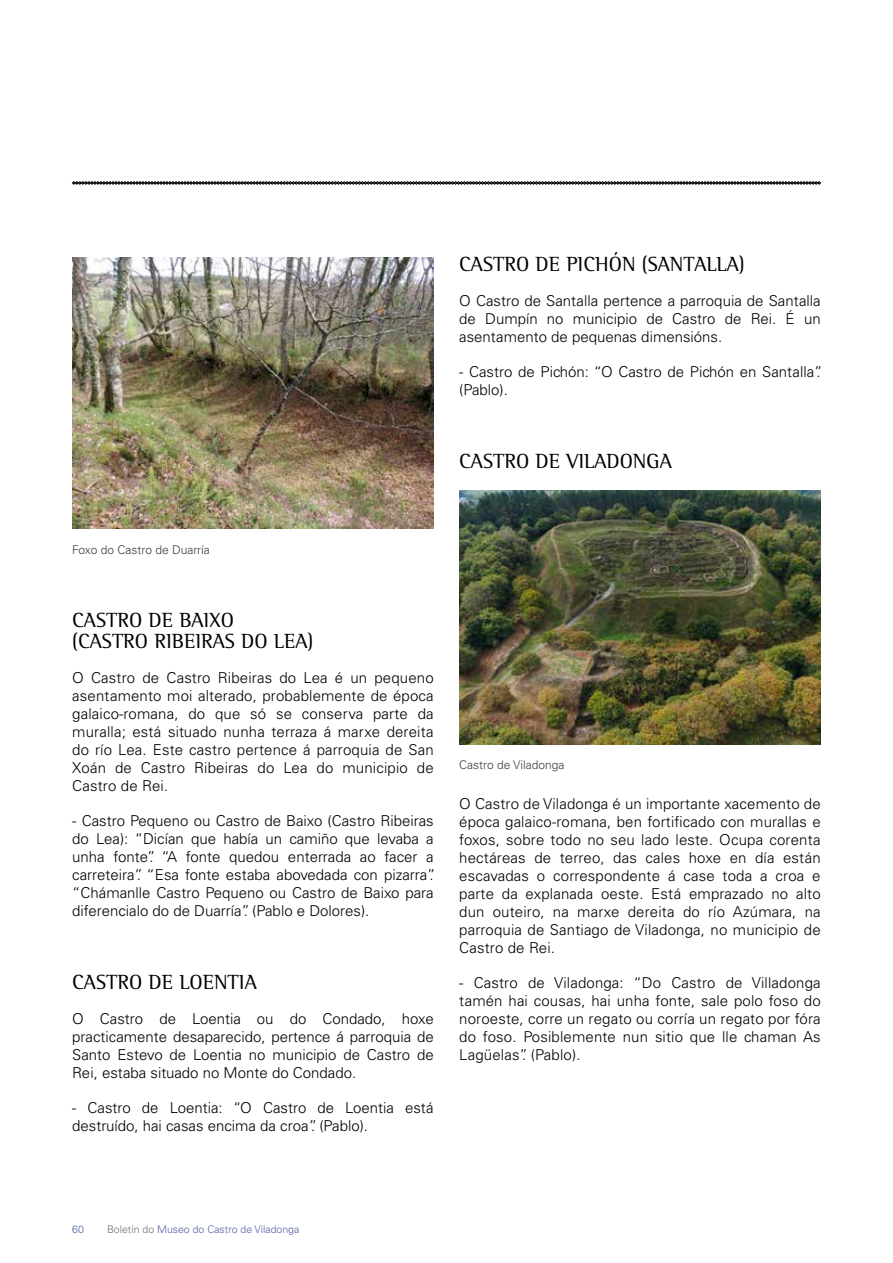
<style>
.page{position:relative;width:893px;height:1263px;background:#fff}
.page>*{position:absolute;margin:0;border:0;box-sizing:border-box;transform-origin:0 0}
.t1{font:21px/21px "Rotis Semi Serif";color:#000}
.t2{font:300 15px/18px "Univers LT Std";color:#000;text-align:justify}
.t3{font:300 12px "Univers LT Std";color:#3e3d40}
.t4{font:300 10.5px "Univers LT Std";color:#5560a4}
.s1{color:#707172}
</style>
<div class="page">
<svg style="left:72px;top:181px;width:749px;height:4px;background:#616161"></svg>
<img style="left:72px;top:258px;width:362px;height:271px">
<img style="left:459px;top:491px;width:362px;height:253px">
<h1 class="t1" style="left:459px;top:253px;width:287px">CASTRO DE PICHÓN (SANTALLA)</h1>
<p class="t2" style="left:459px;top:292px;width:363px">O Castro de Santalla pertence a parroquia de Santalla de Dumpín no municipio de Castro de Rei. É un asentamento de pequenas dimensións.</p>
<p class="t2" style="left:459px;top:363px;width:365px">- Castro de Pichón: “O Castro de Pichón en Santalla”. (Pablo).</p>
<h1 class="t1" style="left:459px;top:450px;width:214px">CASTRO DE VILADONGA</h1>
<p class="t3" style="left:72px;top:542px;width:139px">Foxo do Castro de Duarría</p>
<h1 class="t1" style="left:72px;top:609px;width:243px">CASTRO DE BAIXO (CASTRO RIBEIRAS DO LEA)</h1>
<p class="t2" style="left:72px;top:669px;width:363px">O Castro de Castro Ribeiras do Lea é un pequeno asentamento moi alterado, probablemente de época galaico-romana, do que só se conserva parte da muralla; está situado nunha terraza á marxe dereita do río Lea. Este castro pertence á parroquia de San Xoán de Castro Ribeiras do Lea do municipio de Castro de Rei.</p>
<p class="t2" style="left:72px;top:812px;width:365px;text-align:left">- Castro Pequeno ou Castro de Baixo (Castro Ribeiras do Lea): “Dicían que había un camiño que levaba a unha fonte”. “A fonte quedou enterrada ao facer a carreteira”. “Esa fonte estaba abovedada con pizarra”. “Chámanlle Castro Pequeno ou Castro de Baixo para diferencialo do de Duarría”. (Pablo e Dolores).</p>
<h1 class="t1" style="left:72px;top:971px;width:186px">CASTRO DE LOENTIA</h1>
<p class="t2" style="left:72px;top:1010px;width:363px">O Castro de Loentia ou do Condado, hoxe practicamente desaparecido, pertence á parroquia de Santo Estevo de Loentia no municipio de Castro de Rei, estaba situado no Monte do Condado.</p>
<p class="t2" style="left:72px;top:1099px;width:363px">- Castro de Loentia: “O Castro de Loentia está destruído, hai casas encima da croa”. (Pablo).</p>
<p class="t3" style="left:459px;top:758px;width:107px">Castro de Viladonga</p>
<p class="t2" style="left:459px;top:794px;width:363px">O Castro de Viladonga é un importante xacemento de época galaico-romana, ben fortificado con murallas e foxos, sobre todo no seu lado leste. Ocupa corenta hectáreas de terreo, das cales hoxe en día están escavadas o correspondente á case toda a croa e parte da explanada oeste. Está emprazado no alto dun outeiro, na marxe dereita do río Azúmara, na parroquia de Santiago de Viladonga, no municipio de Castro de Rei.</p>
<p class="t2" style="left:459px;top:973px;width:363px">- Castro de Viladonga: “Do Castro de Villadonga tamén hai cousas, hai unha fonte, sale polo foso do noroeste, corre un regato ou corría un regato por fóra do foso. Posiblemente nun sitio que lle chaman As Lagüelas”. (Pablo).</p>
<p class="t4" style="left:72px;top:1223px;width:13px">60</p>
<p class="t4" style="left:107px;top:1223px;width:194px"><span class="s1">Boletín do</span> Museo do Castro de Viladonga</p>
</div>
